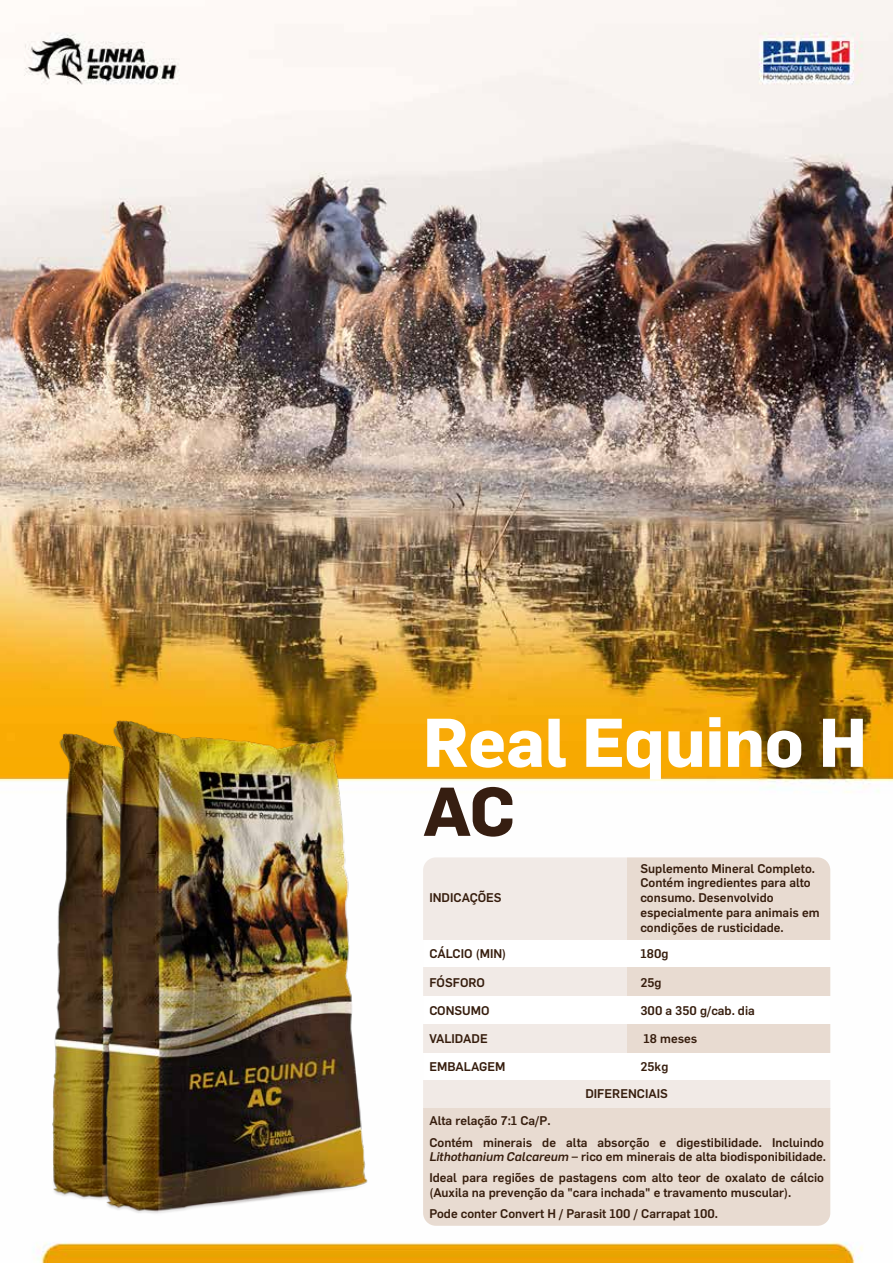
<style>
.page{position:relative;width:893px;height:1263px;background:#fff}
.page>*{position:absolute;margin:0;border:0;box-sizing:border-box;transform-origin:0 0}
.t1{font:700 67.5px "Flama";color:#fff}
.t2{font:700 67.5px "Flama";color:#361e11}
.t3{font:500 12.45px/14.9px "Flama";color:#361d0d}
.s1{font-style:italic}
</style>
<div class="page">
<img style="left:0;top:0;width:893px;height:1263px">
<img style="left:51px;top:734px;width:54px;height:468px">
<img style="left:105px;top:720px;width:264px;height:495px">
<svg style="left:423px;top:940px;width:407px;height:140px"></svg>
<div style="left:423px;top:857px;width:204px;height:83px;background:#f1eae6"></div>
<div style="left:627px;top:857px;width:203px;height:83px;background:#e8dbd1"></div>
<div style="left:423px;top:968px;width:204px;height:28px;background:#f1eae6"></div>
<div style="left:627px;top:968px;width:203px;height:28px;background:#e8dbd1"></div>
<div style="left:423px;top:1024px;width:204px;height:28px;background:#f1eae6"></div>
<div style="left:423px;top:1080px;width:407px;height:28px;background:#f1eae6"></div>
<div style="left:627px;top:1024px;width:203px;height:28px;background:#e8dbd1"></div>
<div style="left:423px;top:1108px;width:407px;height:118px;background:#e8dbd1"></div>
<h1 class="t1" style="left:423px;top:694px;width:445px">Real Equino H</h1>
<h1 class="t2" style="left:423px;top:763px;width:94px">AC</h1>
<p class="t3" style="left:640px;top:860px;width:181px">Suplemento Mineral Completo.<br>Contém ingredientes para alto consumo. Desenvolvido especialmente para animais em condições de rusticidade.</p>
<p class="t3" style="left:640px;top:946px;width:29px">180g</p>
<p class="t3" style="left:640px;top:974px;width:23px">25g</p>
<p class="t3" style="left:640px;top:1002px;width:116px">300 a 350 g/cab. dia</p>
<p class="t3" style="left:644px;top:1030px;width:55px">18 meses</p>
<p class="t3" style="left:585px;top:1052px;width:84px;line-height:27.3px;text-align:right">25kg<br>DIFERENCIAIS</p>
<p class="t3" style="left:429px;top:1109px;width:396px;line-height:21px">Alta relação 7:1 Ca/P.<br>Contém minerais de alta absorção e digestibilidade. Incluindo</p>
<p class="t3" style="left:429px;top:1145px;width:398px;line-height:21px"><span class="s1">Lithothanium Calcareum</span> – rico em minerais de alta biodisponibilidade.<br>Ideal para regiões de pastagens com alto teor de oxalato de cálcio</p>
<p class="t3" style="left:429px;top:1181px;width:364px;line-height:21px">(Auxila na prevenção da "cara inchada" e travamento muscular).<br>Pode conter Convert H / Parasit 100 / Carrapat 100.</p>
<p class="t3" style="left:429px;top:889px;width:74px">INDICAÇÕES</p>
<p class="t3" style="left:429px;top:946px;width:78px">CÁLCIO (MIN)</p>
<p class="t3" style="left:429px;top:974px;width:57px">FÓSFORO</p>
<p class="t3" style="left:429px;top:1002px;width:62px">CONSUMO</p>
<p class="t3" style="left:429px;top:1030px;width:60px">VALIDADE</p>
<p class="t3" style="left:429px;top:1058px;width:78px">EMBALAGEM</p>
</div>
